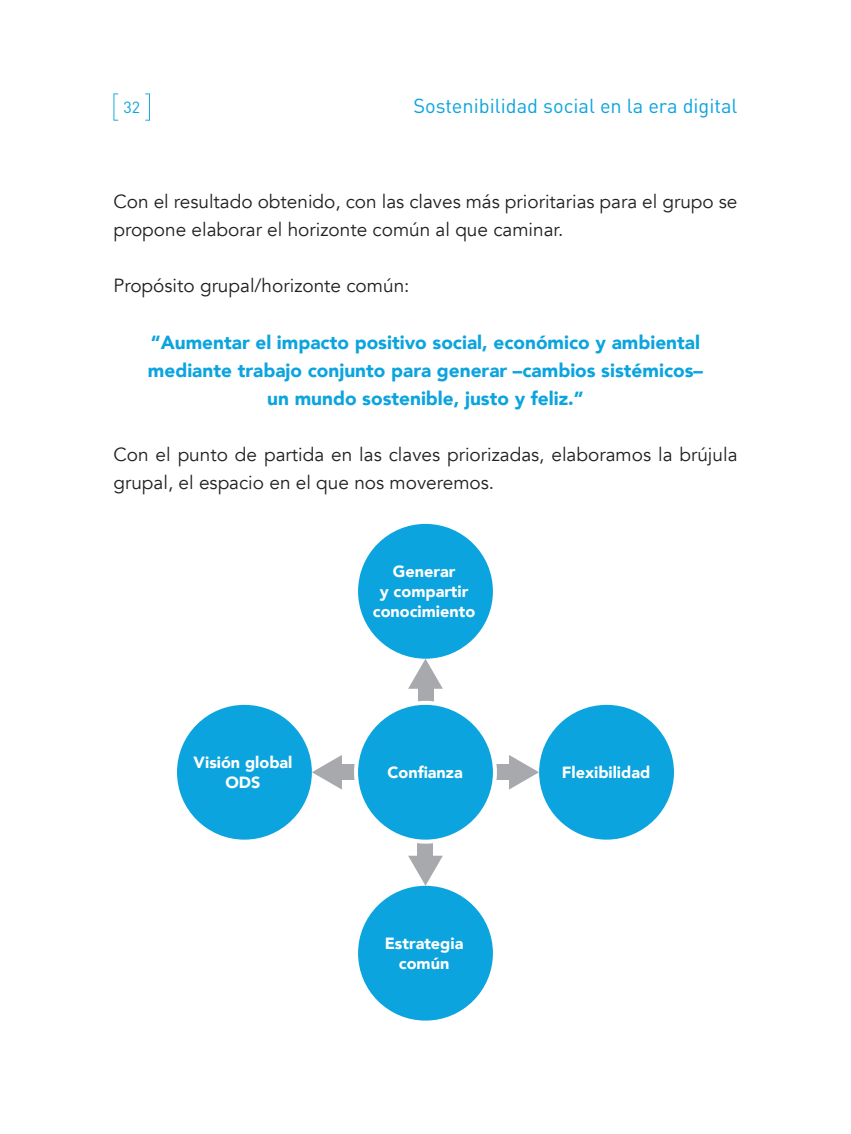
<style>
.page{position:relative;width:851px;height:1134px;background:#fff}
.page>*{position:absolute;margin:0;border:0;box-sizing:border-box;transform-origin:0 0}
.t1{font:20px "DIN";color:#0ca4de}
.t2{font:19px/28px "Avenir";color:#231f20}
.t3{font:900 19px/28px "Avenir";color:#0ca4de}
.t4{font:900 16.2px "Avenir";color:#fff}
.t5{font:16px "DIN";color:#0ca4de}
</style>
<div class="page">
<svg style="left:113px;top:93px;width:5px;height:28px"></svg>
<svg style="left:145px;top:93px;width:5px;height:28px"></svg>
<div style="left:418px;top:680px;width:15px;height:26px;background:#a8a9ad"></div>
<svg style="left:408px;top:659px;width:35px;height:30px"></svg>
<div style="left:418px;top:838px;width:15px;height:26px;background:#a8a9ad"></div>
<svg style="left:408px;top:856px;width:35px;height:30px"></svg>
<div style="left:358px;top:524px;width:135px;height:135px;background:#0ca4de;border-radius:50%"></div>
<div style="left:177px;top:705px;width:135px;height:135px;background:#0ca4de;border-radius:50%"></div>
<div style="left:539px;top:705px;width:135px;height:135px;background:#0ca4de;border-radius:50%"></div>
<div style="left:358px;top:886px;width:135px;height:134px;background:#0ca4de;border-radius:50%"></div>
<div style="left:491px;top:765px;width:26px;height:15px;background:#a8a9ad"></div>
<svg style="left:509px;top:755px;width:30px;height:35px"></svg>
<div style="left:333px;top:765px;width:26px;height:15px;background:#a8a9ad"></div>
<svg style="left:312px;top:755px;width:30px;height:35px"></svg>
<div style="left:356px;top:703px;width:139px;height:139px;background:#0ca4de;border-radius:50%"></div>
<div style="left:354px;top:701px;width:143px;height:143px;border:4px solid #fff;border-radius:50%"></div>
<p class="t5" style="left:123px;top:97px;width:18px">32</p>
<p class="t1" style="left:413px;top:93px;width:325px">Sostenibilidad social en la era digital</p>
<p class="t2" style="left:113px;top:188px;width:625px">Con el resultado obtenido, con las claves más prioritarias para el grupo se propone elaborar el horizonte común al que caminar.</p>
<p class="t2" style="left:113px;top:272px;width:297px">Propósito grupal/horizonte común:</p>
<p class="t3" style="left:148px;top:327px;width:556px">“Aumentar el impacto positivo social, económico y ambiental mediante trabajo conjunto para generar –cambios sistémicos–</p>
<p class="t3" style="left:267px;top:383px;width:318px">un mundo sostenible, justo y feliz.”</p>
<p class="t2" style="left:113px;top:440px;width:625px">Con el punto de partida en las claves priorizadas, elaboramos la brújula grupal, el espacio en el que nos moveremos.</p>
<p class="t4" style="left:193px;top:748px;width:100px">Visión global</p>
<p class="t4" style="left:225px;top:768px;width:37px">ODS</p>
<p class="t4" style="left:393px;top:557px;width:64px">Generar</p>
<p class="t4" style="left:380px;top:577px;width:90px">y compartir</p>
<p class="t4" style="left:373px;top:598px;width:104px">conocimiento</p>
<p class="t4" style="left:387px;top:758px;width:77px">Confianza</p>
<p class="t4" style="left:384px;top:929px;width:80px">Estrategia</p>
<p class="t4" style="left:399px;top:949px;width:52px">común</p>
<p class="t4" style="left:562px;top:758px;width:90px">Flexibilidad</p>
</div>
